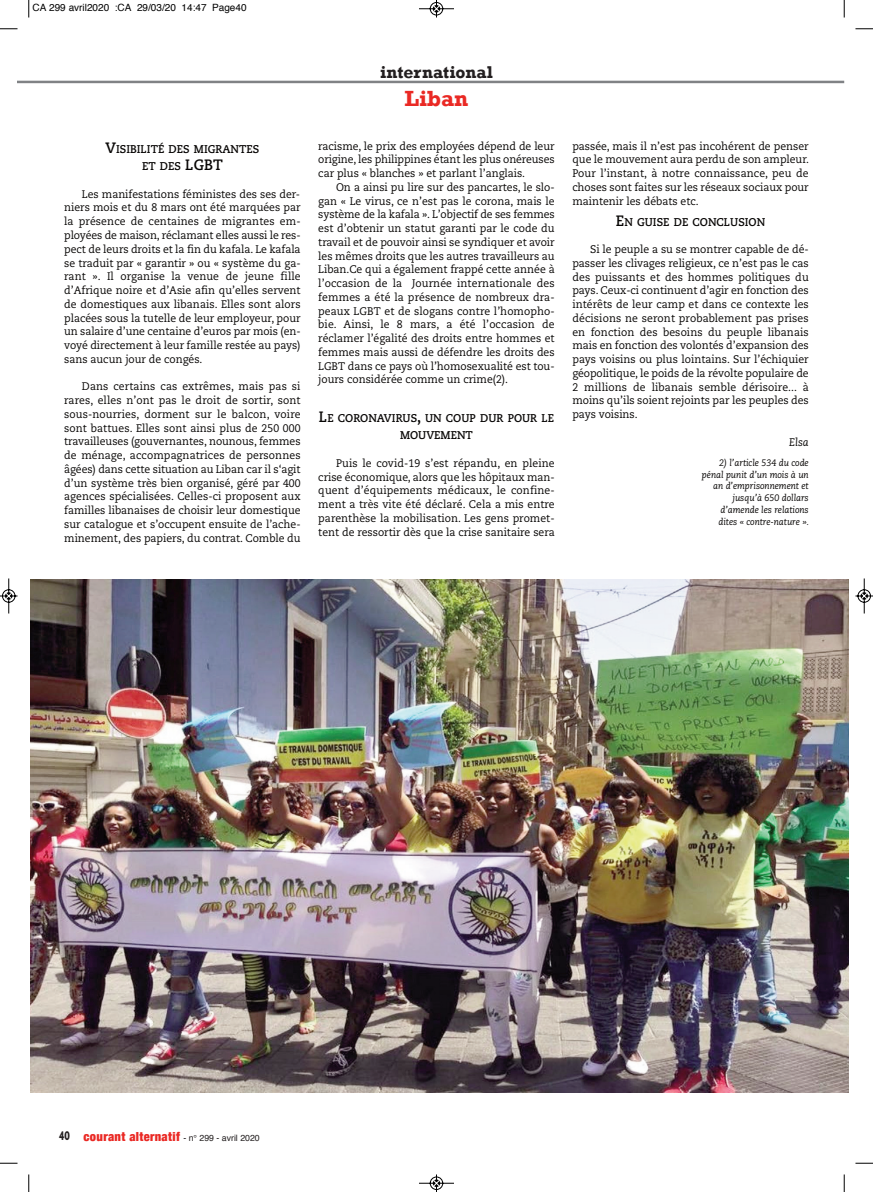
<style>
.page{position:relative;width:873px;height:1192px;background:#fff}
.page>*{position:absolute;margin:0;border:0;box-sizing:border-box;transform-origin:0 0}
.t1{font:700 22.5px "Rockwell";color:#ea2924}
.t2{font:700 17.5px "Rockwell";color:#231f20}
.t3{font:900 condensed 12.5px "Helvetica Neue";letter-spacing:.025em;color:#ea2924}
.t4{font:700 11.25px/17.5px "Caecilia";color:#070504;text-align:center;scale:.95 1}
.t5{font:11px/13.8px "Caecilia";color:#070504;text-align:justify;scale:.95 1}
.t6{font:italic 11px "Caecilia";color:#070504;scale:.95 1}
.t7{font:10px "Helvetica";color:#000}
.t8{font:italic 9.38px/11.9px "Caecilia";color:#070504;text-align:right;scale:.95 1}
.s1{font-size:15px}
.s2{font-family:"Block BE";font-weight:400;font-stretch:normal;color:#231f20}
.s3{font-family:"Helvetica";font-weight:400;font-stretch:normal;font-size:8.75px;color:#231f20}
</style>
<div class="page">
<hr style="left:18px;top:81px;width:826px;height:2px;background:#808285">
<img style="left:30px;top:579px;width:818px;height:513px">
<svg style="left:28px;top:0;width:2px;height:18px"></svg>
<svg style="left:0;top:28px;width:18px;height:2px"></svg>
<svg style="left:843px;top:0;width:1px;height:18px"></svg>
<svg style="left:855px;top:28px;width:17px;height:2px"></svg>
<svg style="left:28px;top:1174px;width:2px;height:17px"></svg>
<svg style="left:0;top:1162px;width:18px;height:1px"></svg>
<svg style="left:843px;top:1174px;width:1px;height:17px"></svg>
<svg style="left:855px;top:1162px;width:17px;height:1px"></svg>
<svg style="left:419px;top:0;width:35px;height:18px"></svg>
<svg style="left:419px;top:1174px;width:35px;height:17px"></svg>
<svg style="left:0;top:578px;width:18px;height:36px"></svg>
<svg style="left:855px;top:578px;width:17px;height:36px"></svg>
<p class="t7" style="left:32px;top:4px;width:216px">CA 299 avril2020 :CA 29/03/20 14:47 Page40</p>
<p class="t4" style="left:105px;top:141px;width:163px"><span class="s1">V</span>ISIBILITÉ DES MIGRANTES<br>ET DES <span class="s1">LGBT</span></p>
<p class="t5" style="left:64px;top:188px;width:250px;text-indent:18px">Les manifestations féministes des ses der&shy;niers mois et du 8 mars ont été marquées par la présence de centaines de migrantes em&shy;ployées de maison, réclamant elles aussi le res&shy;pect de leurs droits et la fin du kafala. Le kafala se traduit par « garantir » ou « système du ga&shy;rant ». Il organise la venue de jeune fille d’Afrique noire et d’Asie afin qu’elles servent de domestiques aux libanais. Elles sont alors placées sous la tutelle de leur employeur, pour un salaire d’une centaine d’euros par mois (en&shy;voyé directement à leur famille restée au pays) sans aucun jour de congés.</p>
<p class="t5" style="left:64px;top:380px;width:250px;text-indent:18px">Dans certains cas extrêmes, mais pas si rares, elles n’ont pas le droit de sortir, sont sous-nourries, dorment sur le balcon, voire sont battues. Elles sont ainsi plus de 250 000 travailleuses (gouvernantes, nounous, femmes de ménage, accompagnatrices de personnes âgées) dans cette situation au Liban car il s‘agit d’un système très bien organisé, géré par 400 agences spécialisées. Celles-ci proposent aux familles libanaises de choisir leur domestique sur catalogue et s’occupent ensuite de l’ache&shy;minement, des papiers, du contrat. Comble du</p>
<h2 class="t2" style="left:380px;top:62px;width:114px">international</h2>
<h1 class="t1" style="left:404px;top:84px;width:65px">Liban</h1>
<p class="t5" style="left:318px;top:140px;width:250px">racisme, le prix des employées dépend de leur origine, les philippines étant les plus onéreuses car plus « blanches » et parlant l’anglais.</p>
<p class="t5" style="left:318px;top:181px;width:250px;text-indent:18px">On a ainsi pu lire sur des pancartes, le slo&shy;gan « Le virus, ce n’est pas le corona, mais le système de la kafala ». L’objectif de ses femmes est d’obtenir un statut garanti par le code du travail et de pouvoir ainsi se syndiquer et avoir les mêmes droits que les autres travailleurs au Liban.Ce qui a également frappé cette année à l’occasion de la Journée internationale des femmes a été la présence de nombreux dra&shy;peaux LGBT et de slogans contre l’homopho&shy;bie. Ainsi, le 8 mars, a été l’occasion de réclamer l’égalité des droits entre hommes et femmes mais aussi de défendre les droits des LGBT dans ce pays où l’homosexualité est tou&shy;jours considérée comme un crime(2).</p>
<p class="t4" style="left:319px;top:410px;width:249px"><span class="s1">L</span>E CORONAVIRUS<span class="s1">,</span> UN COUP DUR POUR LE<br>MOUVEMENT</p>
<p class="t5" style="left:318px;top:457px;width:250px;text-indent:18px">Puis le covid-19 s’est répandu, en pleine crise économique, alors que les hôpitaux man&shy;quent d’équipements médicaux, le confine&shy;ment a très vite été déclaré. Cela a mis entre parenthèse la mobilisation. Les gens promet&shy;tent de ressortir dès que la crise sanitaire sera</p>
<p class="t5" style="left:572px;top:140px;width:251px">passée, mais il n’est pas incohérent de penser que le mouvement aura perdu de son ampleur.<br>Pour l’instant, à notre connaissance, peu de choses sont faites sur les réseaux sociaux pour maintenir les débats etc.</p>
<p class="t4" style="left:616px;top:214px;width:159px"><span class="s1">E</span>N GUISE DE CONCLUSION</p>
<p class="t5" style="left:572px;top:243px;width:250px;text-indent:18px">Si le peuple a su se montrer capable de dé&shy;passer les clivages religieux, ce n’est pas le cas des puissants et des hommes politiques du pays. Ceux-ci continuent d’agir en fonction des intérêts de leur camp et dans ce contexte les décisions ne seront probablement pas prises en fonction des besoins du peuple libanais mais en fonction des volontés d’expansion des pays voisins ou plus lointains. Sur l’échiquier géopolitique, le poids de la révolte populaire de 2 millions de libanais semble dérisoire... à moins qu’ils soient rejoints par les peuples des pays voisins.</p>
<p class="t6" style="left:789px;top:437px;width:22px">Elsa</p>
<p class="t8" style="left:702px;top:457px;width:114px">2) l’article 534 du code pénal punit d’un mois à un an d’emprisonnement et jusqu’à 650 dollars d’amende les relations dites « contre-nature ».</p>
<p class="t3" style="left:59px;top:1129px;width:202px"><span class="s2">40</span> courant alternatif <span class="s3">- n° 299 - avril 2020</span></p>
</div>
